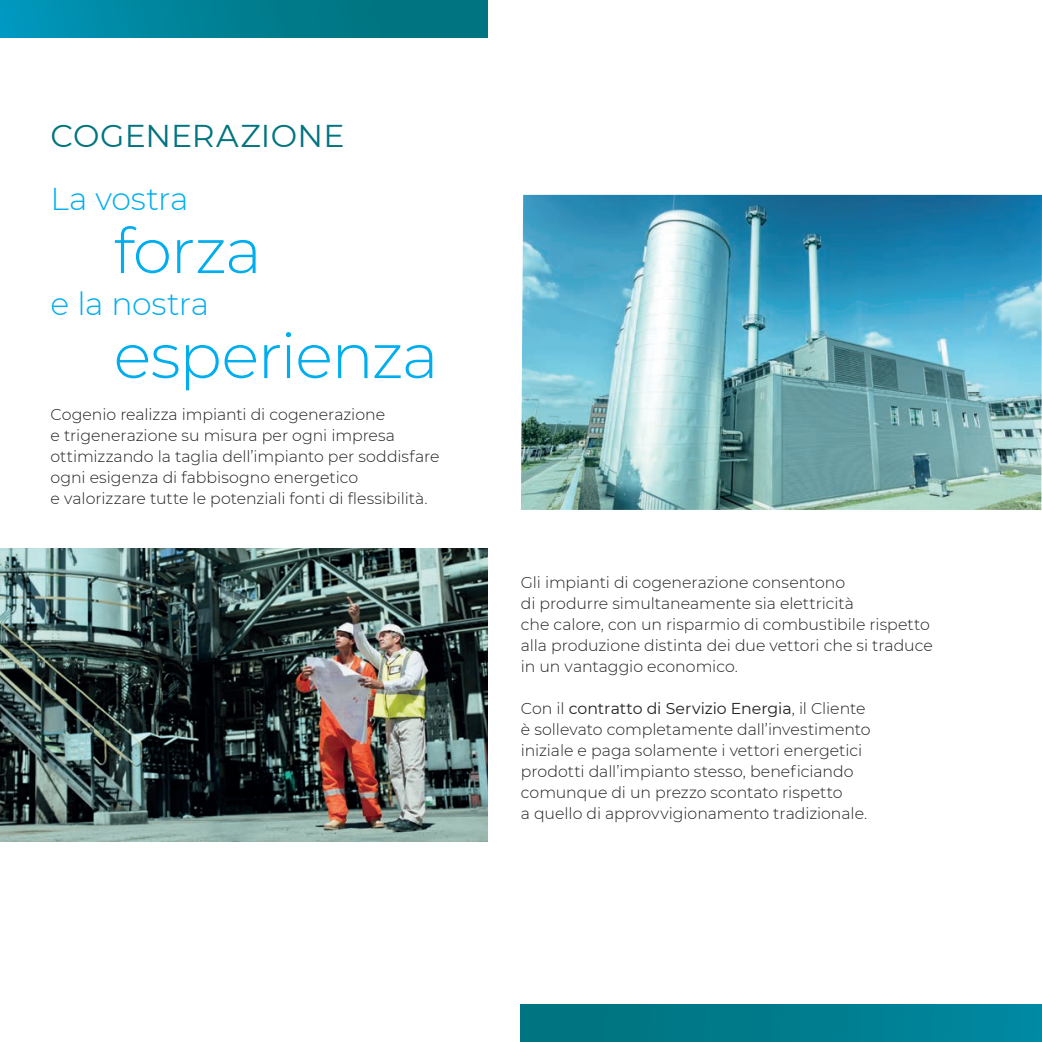
<style>
.page{position:relative;width:1042px;height:1042px;background:#fff}
.page>*{position:absolute;margin:0;border:0;box-sizing:border-box;transform-origin:0 0}
.t1{font:300 63px "Montserrat";letter-spacing:-.025em;color:#00aeef}
.t2{font:300 31.5px "Montserrat";letter-spacing:-.015em;color:#00aeef}
.t3{font:31.5px "Montserrat";letter-spacing:.005em;color:#007480}
.t4{font:300 15.75px/21px "Montserrat";color:#231f20}
.s1{font-weight:400}
</style>
<div class="page">
<img style="left:0;top:548px;width:487px;height:293px">
<img style="left:521px;top:195px;width:521px;height:315px">
<div style="left:520px;top:1005px;width:522px;height:37px;background:linear-gradient(to right,#00727c,#0088a1)"></div>
<div style="left:0;top:0;width:487px;height:37px;background:linear-gradient(to right,#0094b7,#006d74)"></div>
<h2 class="t3" style="left:51px;top:114px;width:295px">COGENERAZIONE</h2>
<h2 class="t2" style="left:51px;top:177px;width:139px">La vostra</h2>
<h1 class="t1" style="left:114px;top:208px;width:150px">forza</h1>
<h2 class="t2" style="left:51px;top:282px;width:160px">e la nostra</h2>
<h1 class="t1" style="left:114px;top:313px;width:326px">esperienza</h1>
<p class="t4" style="left:51px;top:403px;width:390px">Cogenio realizza impianti di cogenerazione<br>e trigenerazione su misura per ogni impresa ottimizzando la taglia dell’impianto per soddisfare ogni esigenza di fabbisogno energetico<br>e valorizzare tutte le potenziali fonti di flessibilità.</p>
<p class="t4" style="left:521px;top:571px;width:413px">Gli impianti di cogenerazione consentono<br>di produrre simultaneamente sia elettricità<br>che calore, con un risparmio di combustibile rispetto alla produzione distinta dei due vettori che si traduce in un vantaggio economico.</p>
<p class="t4" style="left:521px;top:697px;width:351px">Con il <span class="s1">contratto di Servizio Energia</span>, il Cliente è sollevato completamente dall’investimento iniziale e paga solamente i vettori energetici prodotti dall’impianto stesso, beneficiando comunque di un prezzo scontato rispetto<br>a quello di approvvigionamento tradizionale.</p>
</div>
